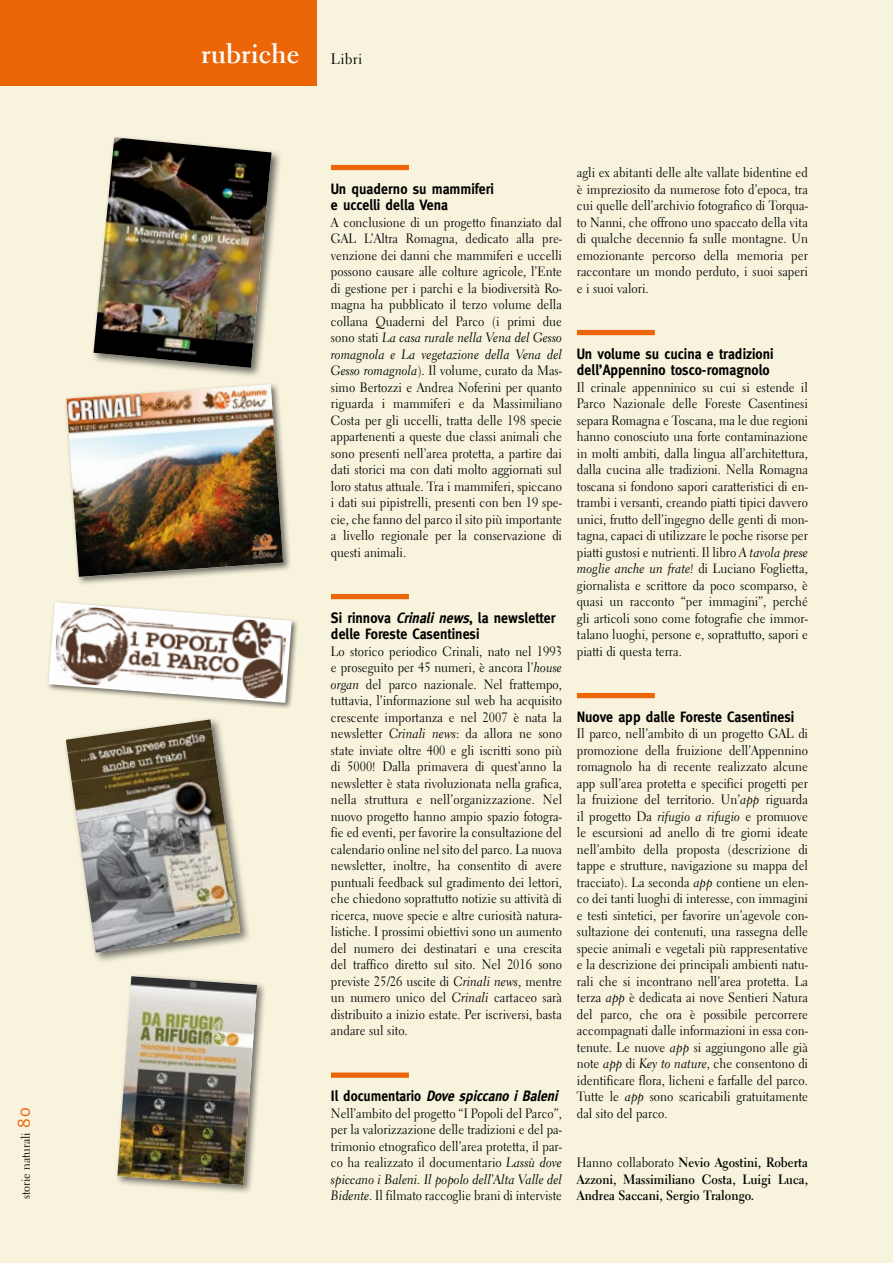
<style>
.page{position:relative;width:893px;height:1263px;background:#f7f3dd}
.page>*{position:absolute;margin:0;border:0;box-sizing:border-box;transform-origin:0 0}
.t1{font:700 27px "Electra LT Std";color:#fff}
.t2{font:700 15px/16.5px "Meta";letter-spacing:.005em;color:#000;scale:.92 1}
.t3{font:italic 700 15px "Meta";color:#000;scale:.9 1}
.t4{font:13.5px/16.5px "Electra LT Std";letter-spacing:.005em;color:#000;text-align:justify;scale:.92 1}
.t5{font:13.5px/16.5px "Electra LT Std Cursive";letter-spacing:.005em;color:#000;scale:.92 1}
.t6{font:700 13.5px/16.5px "Electra LT Std";letter-spacing:.005em;color:#000;text-align:justify;scale:.92 1}
.t7{font:12px "Electra LT Std";letter-spacing:-.005em;color:#000}
.s1{font-family:"Meta";font-size:18px;color:#ec6608}
.s2{font-weight:400;font-size:15px;color:#000}
.s3{font-family:"Electra LT Std"}
.s4{font-family:"Electra LT Std Cursive"}
.s5{font-style:italic}
.s6{font-style:normal}
.s7{font-weight:400}
</style>
<div class="page">
<div style="left:0;top:0;width:316px;height:85px;background:#ec6608"></div>
<div style="left:331px;top:165px;width:78px;height:5px;background:#ec6608"></div>
<div style="left:331px;top:594px;width:78px;height:5px;background:#ec6608"></div>
<div style="left:331px;top:1072px;width:78px;height:6px;background:#ec6608"></div>
<div style="left:577px;top:330px;width:78px;height:5px;background:#ec6608"></div>
<div style="left:577px;top:693px;width:78px;height:5px;background:#ec6608"></div>
<div style="left:114px;top:973px;width:153px;height:221px;background:#000;opacity:.55"></div>
<img style="left:117px;top:976px;width:140px;height:209px">
<div style="left:62px;top:716px;width:189px;height:248px;background:#000;opacity:.55"></div>
<img style="left:66px;top:719px;width:174px;height:234px">
<div style="left:64px;top:382px;width:228px;height:204px;background:#000;opacity:.55"></div>
<img style="left:66px;top:384px;width:217px;height:193px">
<div style="left:46px;top:600px;width:254px;height:111px;background:#000;opacity:.55"></div>
<svg style="left:48px;top:602px;width:244px;height:101px"></svg>
<img style="left:53px;top:605px;width:234px;height:95px">
<div style="left:91px;top:134px;width:191px;height:244px;background:#000;opacity:.55"></div>
<img style="left:94px;top:137px;width:178px;height:231px">
<p class="t7" style="left:18px;top:1199px;width:93px;rotate:-90deg">storie naturali <span class="s1">80</span></p>
<h1 class="t1" style="left:201px;top:37px;width:163px">rubriche <span class="s2">Libri</span></h1>
<p class="t2" style="left:331px;top:180px;width:179px">Un quaderno su mammiferi e uccelli della Vena</p>
<p class="t4" style="left:331px;top:214px;width:253px">A conclusione di un progetto finanziato dal GAL L’Altra Romagna, dedicato alla pre&shy;venzione dei danni che mammiferi e uccelli possono causare alle colture agricole, l’Ente di gestione per i parchi e la biodiversità Ro&shy;magna ha pubblicato il terzo volume della collana Quaderni del Parco (i primi due</p>
<p class="t5" style="left:331px;top:329px;width:253px"><span class="s3">sono stati</span> La casa rurale nella Vena del Gesso romagnola e La vegetazione della Vena del</p>
<p class="t4" style="left:331px;top:362px;width:253px"><span class="s4">Gesso romagnola</span>). Il volume, curato da Mas&shy;simo Bertozzi e Andrea Noferini per quanto riguarda i mammiferi e da Massimiliano Costa per gli uccelli, tratta delle 198 specie appartenenti a queste due classi animali che sono presenti nell’area protetta, a partire dai dati storici ma con dati molto aggiornati sul loro status attuale. Tra i mammiferi, spiccano i dati sui pipistrelli, presenti con ben 19 spe&shy;cie, che fanno del parco il sito più importante a livello regionale per la conservazione di questi animali.</p>
<p class="t2" style="left:331px;top:609px;width:246px">Si rinnova <span class="s5">Crinali news</span>, la newsletter delle Foreste Casentinesi</p>
<p class="t4" style="left:331px;top:643px;width:253px">Lo storico periodico Crinali, nato nel 1993 e proseguito per 45 numeri, è ancora l’<span class="s4">house organ</span> del parco nazionale. Nel frattempo, tuttavia, l’informazione sul web ha acquisito crescente importanza e nel 2007 è nata la newsletter <span class="s4">Crinali news</span>: da allora ne sono state inviate oltre 400 e gli iscritti sono più di 5000! Dalla primavera di quest’anno la newsletter è stata rivoluzionata nella grafica, nella struttura e nell’organizzazione. Nel nuovo progetto hanno ampio spazio fotogra&shy;fie ed eventi, per favorire la consultazione del calendario online nel sito del parco. La nuova newsletter, inoltre, ha consentito di avere puntuali feedback sul gradimento dei lettori, che chiedono soprattutto notizie su attività di ricerca, nuove specie e altre curiosità natura&shy;listiche. I prossimi obiettivi sono un aumento del numero dei destinatari e una crescita del traffico diretto sul sito. Nel 2016 sono previste 25/26 uscite di <span class="s4">Crinali news</span>, mentre un numero unico del <span class="s4">Crinali</span> cartaceo sarà distribuito a inizio estate. Per iscriversi, basta andare sul sito.</p>
<p class="t3" style="left:331px;top:1087px;width:257px"><span class="s6">I l d o c u m e n t a r i o</span> Dove spiccano i Baleni</p>
<p class="t4" style="left:331px;top:1105px;width:253px">Nell’ambito del progetto “I Popoli del Parco”, per la valorizzazione delle tradizioni e del pa&shy;trimonio etnografico dell’area protetta, il par&shy;co ha realizzato il documentario <span class="s4">Lassù dove</span></p>
<p class="t5" style="left:331px;top:1171px;width:253px">spiccano i Baleni. Il popolo dell’Alta Valle del</p>
<p class="t4" style="left:331px;top:1187px;width:253px"><span class="s4">Bidente</span>. Il filmato raccoglie brani di interviste</p>
<p class="t4" style="left:577px;top:164px;width:253px">agli ex abitanti delle alte vallate bidentine ed è impreziosito da numerose foto d’epoca, tra cui quelle dell’archivio fotografico di Torqua&shy;to Nanni, che offrono uno spaccato della vita di qualche decennio fa sulle montagne. Un emozionante percorso della memoria per raccontare un mondo perduto, i suoi saperi e i suoi valori.</p>
<p class="t2" style="left:577px;top:345px;width:215px">Un volume su cucina e tradizioni dell’Appennino tosco-romagnolo</p>
<p class="t4" style="left:577px;top:379px;width:253px">Il crinale appenninico su cui si estende il Parco Nazionale delle Foreste Casentinesi separa Romagna e Toscana, ma le due regioni hanno conosciuto una forte contaminazione in molti ambiti, dalla lingua all’architettura, dalla cucina alle tradizioni. Nella Romagna toscana si fondono sapori caratteristici di en&shy;trambi i versanti, creando piatti tipici davvero unici, frutto dell’ingegno delle genti di mon&shy;tagna, capaci di utilizzare le poche risorse per piatti gustosi e nutrienti. Il libro <span class="s4">A tavola prese</span></p>
<p class="t5" style="left:577px;top:560px;width:253px">moglie anche un frate! <span class="s3">di Luciano Foglietta,</span></p>
<p class="t4" style="left:577px;top:577px;width:253px">giornalista e scrittore da poco scomparso, è quasi un racconto “per immagini”, perché gli articoli sono come fotografie che immor&shy;talano luoghi, persone e, soprattutto, sapori e piatti di questa terra.</p>
<p class="t2" style="left:577px;top:708px;width:238px">Nuove app dalle Foreste Casentinesi</p>
<p class="t4" style="left:577px;top:725px;width:253px">Il parco, nell’ambito di un progetto GAL di promozione della fruizione dell’Appennino romagnolo ha di recente realizzato alcune app sull’area protetta e specifici progetti per la fruizione del territorio. Un’<span class="s4">app</span> riguarda il progetto Da <span class="s4">rifugio a rifugio</span> e promuove le escursioni ad anello di tre giorni ideate nell’ambito della proposta (descrizione di tappe e strutture, navigazione su mappa del tracciato). La seconda <span class="s4">app</span> contiene un elen&shy;co dei tanti luoghi di interesse, con immagini e testi sintetici, per favorire un’agevole con&shy;sultazione dei contenuti, una rassegna delle specie animali e vegetali più rappresentative e la descrizione dei principali ambienti natu&shy;rali che si incontrano nell’area protetta. La terza <span class="s4">app</span> è dedicata ai nove Sentieri Natura del parco, che ora è possibile percorrere accompagnati dalle informazioni in essa con&shy;tenute. Le nuove <span class="s4">app</span> si aggiungono alle già note <span class="s4">app</span> di <span class="s4">Key to nature</span>, che consentono di identificare flora, licheni e farfalle del parco.<br>Tutte le <span class="s4">app</span> sono scaricabili gratuitamente dal sito del parco.</p>
<p class="t6" style="left:577px;top:1154px;width:253px"><span class="s7">Hanno collaborato</span> Nevio Agostini, Roberta Azzoni, Massimiliano Costa, Luigi Luca, Andrea Saccani, Sergio Tralongo.</p>
</div>
